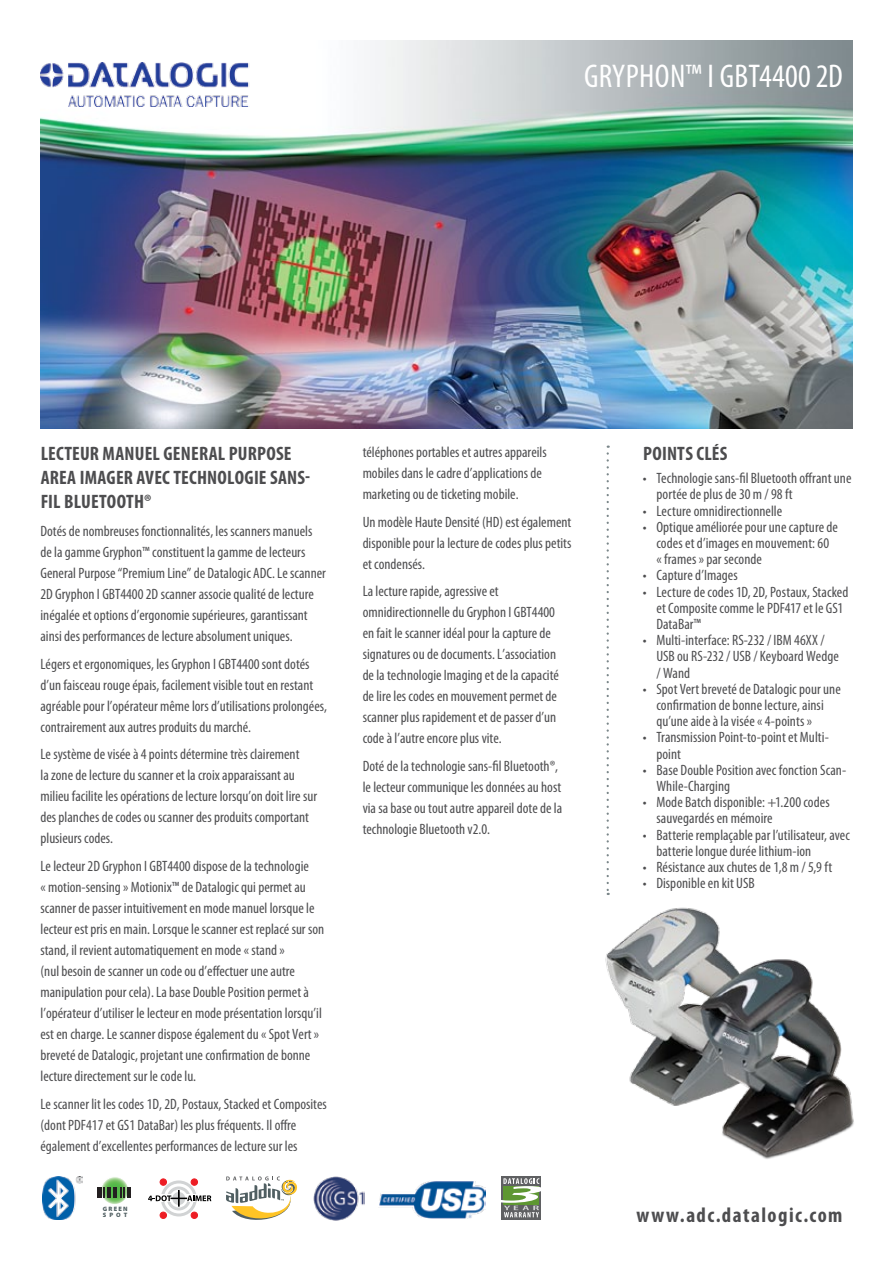
<style>
.page{position:relative;width:893px;height:1263px;background:#fff}
.page>*{position:absolute;margin:0;border:0;box-sizing:border-box;transform-origin:0 0}
.t1{font:condensed 33px "Myriad Pro";letter-spacing:.01em;color:#fff}
.t2{font:700 condensed 21px "Myriad Pro";letter-spacing:.07em;color:#4d4d4f}
.t3{font:700 condensed 19.5px/24px "Myriad Pro";letter-spacing:.01em;color:#4d4d4f}
.t4{font:condensed 15px/21px "Myriad Pro";color:#4d4d4f}
.t5{font:900 6.3px/6.3px "Myriad Pro";letter-spacing:.2em;color:#505f62}
</style>
<div class="page">
<img style="left:40px;top:41px;width:812px;height:387px">
<img style="left:40px;top:63px;width:220px;height:43px">
<svg style="left:607px;top:446px;width:2px;height:443px"></svg>
<svg style="left:501px;top:1176px;width:40px;height:43px"></svg>
<svg style="left:501px;top:1178px;width:40px;height:39px"></svg>
<img style="left:313px;top:1176px;width:51px;height:45px">
<svg style="left:226px;top:1176px;width:72px;height:44px"></svg>
<img style="left:43px;top:1176px;width:39px;height:43px">
<img style="left:379px;top:1181px;width:107px;height:38px">
<div style="left:160px;top:1212px;width:7px;height:7px;border:1px solid #ed1d24;border-radius:50%"></div>
<div style="left:191px;top:1212px;width:7px;height:7px;border:1px solid #ed1d24;border-radius:50%"></div>
<svg style="left:148px;top:1179px;width:63px;height:39px"></svg>
<svg style="left:101px;top:1176px;width:27px;height:28px"></svg>
<svg style="left:97px;top:1187px;width:8px;height:10px"></svg>
<hr style="left:107px;top:1187px;width:4px;height:10px;background:#231f20">
<svg style="left:114px;top:1187px;width:17px;height:10px"></svg>
<img style="left:605px;top:889px;width:249px;height:270px">
<h1 class="t1" style="left:584px;top:56px;width:260px">grypho n™ I Gbt4400 2D</h1>
<h3 class="t3" style="left:41px;top:441px;width:271px">LECTEUR MANUEL GENERAL PURPOSE<br>AREA IMAGER AVEC TECHNOLOGI E SANS-<br>FIL BLUETOOTH®</h3>
<p class="t4" style="left:40px;top:520px;width:287px">Dotés de nombreuses fonctionnalités, les scanners manuels de la gamme Gryphon™ constituent la gamme de lecteurs General Purpose “Premium Line” de Datalogic ADC. Le scanner 2D Gryphon I GBT4400 2D scanner associe qualité de lecture inégalée et options d’ergonomie supérieures, garantissant ainsi des performances de lecture absolument uniques.</p>
<p class="t4" style="left:40px;top:653px;width:288px">Légers et ergonomiques, les Gryphon I GBT4400 sont dotés d’un faisceau rouge épais, facilement visible tout en restant agréable pour l’opérateur même lors d’utilisations prolongées, contrairement aux autres produits du marché.</p>
<p class="t4" style="left:40px;top:744px;width:278px">Le système de visée à 4 points détermine très clairement<br>la zone de lecture du scanner et la croix apparaissant au milieu facilite les opérations de lecture lorsqu’on doit lire sur des planches de codes ou scanner des produits comportant plusieurs codes.</p>
<p class="t4" style="left:40px;top:855px;width:285px">Le lecteur 2D Gryphon I GBT4400 dispose de la technologie<br>« motion-sensing » Motionix™ de Datalogic qui permet au scanner de passer intuitivement en mode manuel lorsque le lecteur est pris en main. Lorsque le scanner est replacé sur son stand, il revient automatiquement en mode « stand »<br>(nul besoin de scanner un code ou d’effectuer une autre manipulation pour cela). La base Double Position permet à l’opérateur d’utiliser le lecteur en mode présentation lorsqu’il est en charge. Le scanner dispose également du « Spot Vert » breveté de Datalogic, projetant une confirmation de bonne lecture directement sur le code lu.</p>
<p class="t4" style="left:40px;top:1093px;width:288px">Le scanner lit les codes 1D, 2D, Postaux, Stacked et Composites (dont PDF417 et GS1 DataBar) les plus fréquents. Il offre également d’excellentes performances de lecture sur les</p>
<p class="t5" style="left:103px;top:1205px;width:26px">GREEN<br>SPOT</p>
<p class="t4" style="left:363px;top:441px;width:186px">téléphones portables et autres appareils mobiles dans le cadre d’applications de marketing ou de ticketing mobile.</p>
<p class="t4" style="left:363px;top:511px;width:210px;text-align:justify">Un modèle Haute Densité (HD) est également disponible pour la lecture de codes plus petits et condensés.</p>
<p class="t4" style="left:363px;top:581px;width:198px">La lecture rapide, agressive et omnidirectionnelle du Gryphon I GBT4400 en fait le scanner idéal pour la capture de signatures ou de documents. L’association de la technologie Imaging et de la capacité de lire les codes en mouvement permet de scanner plus rapidement et de passer d’un code à l’autre encore plus vite.</p>
<p class="t4" style="left:363px;top:755px;width:201px">Doté de la technologie sans-fil Bluetooth®, le lecteur communique les données au host via sa base ou tout autre appareil dote de la technologie Bluetooth v2.0.</p>
<h3 class="t3" style="left:643px;top:441px;width:86px">POINTS CLÉS</h3>
<p class="t4" style="left:656px;top:470px;width:197px;line-height:16.2px;text-indent:-14px">• Technologie sans-fil Bluetooth offrant une portée de plus de 30 m / 98 ft</p>
<p class="t4" style="left:643px;top:500px;width:141px">• Lecture omnidirectionnelle</p>
<p class="t4" style="left:656px;top:518px;width:183px;line-height:16.2px;text-indent:-14px">• Optique améliorée pour une capture de codes et d’images en mouvement: 60 « frames » par seconde</p>
<p class="t4" style="left:643px;top:565px;width:96px">• Capture d’Images</p>
<p class="t4" style="left:656px;top:583px;width:194px;line-height:16.2px;text-indent:-14px">• Lecture de codes 1D, 2D, Postaux, Stacked et Composite comme le PDF417 et le GS1<br>DataBar™</p>
<p class="t4" style="left:656px;top:632px;width:184px;line-height:16.2px;text-indent:-14px">• Multi-interface: RS-232 / IBM 46XX /<br>USB ou RS-232 / USB / Keyboard Wedge / Wand</p>
<p class="t4" style="left:656px;top:680px;width:186px;line-height:16.2px;text-indent:-14px">• Spot Vert breveté de Datalogic pour une confirmation de bonne lecture, ainsi qu’une aide à la visée « 4-points »</p>
<p class="t4" style="left:656px;top:729px;width:174px;line-height:16.2px;text-indent:-14px">• Transmission Point-to-point et Multi&shy;point</p>
<p class="t4" style="left:656px;top:761px;width:191px;line-height:16.2px;text-indent:-14px">• Base Double Position avec fonction Scan-<br>While-Charging</p>
<p class="t4" style="left:656px;top:794px;width:175px;line-height:16.2px;text-indent:-14px">• Mode Batch disponible: +1.200 codes sauvegardés en mémoire</p>
<p class="t4" style="left:656px;top:826px;width:195px;line-height:16.2px;text-indent:-13px">• Batterie remplaçable par l’utilisateur, avec batterie longue durée lithium-ion</p>
<p class="t4" style="left:643px;top:856px;width:191px">• Résistance aux chutes de 1,8 m / 5,9 ft</p>
<p class="t4" style="left:643px;top:872px;width:113px">• Disponible en kit USB</p>
<h2 class="t2" style="left:636px;top:1201px;width:208px">WWW.ADC.DATALOGIC.COM</h2>
</div>
